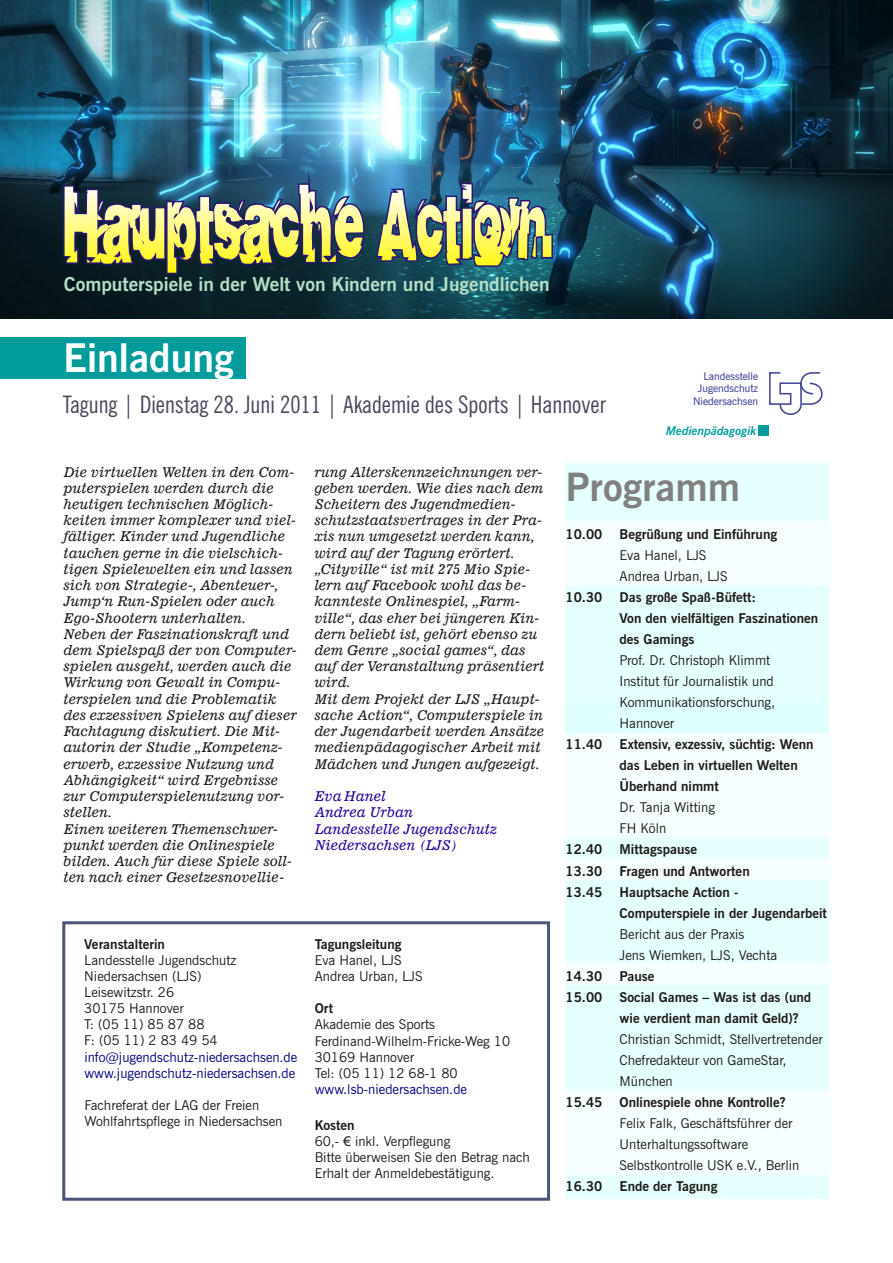
<style>
.page{position:relative;width:893px;height:1263px;background:#fff}
.page>*{position:absolute;margin:0;border:0;box-sizing:border-box;transform-origin:0 0}
.t1{font:700 39.45px "News Gothic BT";color:#fff}
.t2{font:700 39px "News Gothic BT";color:#808080}
.t3{font:condensed 24px "News Gothic BT";color:#4d475c}
.t4{font:700 19.2px "News Gothic BT";color:#b5dec7}
.t5{font:13.5px/16.2px "News 701 BT Roman A,Italic";color:#1f1a17}
.t6{font:13.5px/16.2px "News Gothic BT";color:#1f1a17}
.t7{font:700 13.5px/21px "News Gothic BT";color:#1f1a17}
.t8{font:13.5px/16.2px "News Gothic BT";color:#000080}
.t9{font:13.5px/16.2px "News 701 BT Roman A,Italic";color:#290099}
.t10{font:italic 700 12px "News Gothic BT";color:#009c9c}
.t11{font:10.5px/12.6px "News Gothic BT";color:#424599;text-align:right}
.s1{font-weight:700}
.s2{font-family:"Arial"}
</style>
<div class="page">
<img style="left:0;top:0;width:893px;height:318px">
<svg style="left:769px;top:372px;width:54px;height:43px"></svg>
<div style="left:0;top:337px;width:246px;height:41px;background:#009c9c"></div>
<div style="left:566px;top:463px;width:263px;height:736px;background:#e6ffff"></div>
<div style="left:566px;top:521px;width:263px;height:65px;background:#f5ffff"></div>
<div style="left:566px;top:702px;width:263px;height:91px;background:#e0ffff"></div>
<div style="left:566px;top:733px;width:263px;height:105px;background:#f5ffff"></div>
<div style="left:566px;top:858px;width:263px;height:22px;background:#f5ffff"></div>
<div style="left:566px;top:963px;width:263px;height:22px;background:#f5ffff"></div>
<div style="left:566px;top:1090px;width:263px;height:85px;background:#f5ffff"></div>
<div style="left:62px;top:921px;width:488px;height:280px;border:3px solid #4a5778"></div>
<div style="left:758px;top:425px;width:11px;height:11px;background:#009c9c"></div>
<svg style="left:62px;top:118px;width:499px;height:855px"></svg>
<svg style="left:65px;top:187px;width:131px;height:86px;background:#8b9162"></svg>
<svg style="left:506px;top:196px;width:48px;height:73px;background:#809d80"></svg>
<h3 class="t4" style="left:64px;top:277px;width:487px">Computerspiele in der Welt von Kindern und Jugendlichen</h3>
<h1 class="t1" style="left:63px;top:342px;width:172px">Einladung</h1>
<h3 class="t3" style="left:63px;top:395px;width:545px">Tagung | Dienstag 28. Juni 2011 | Akademie des Sports | Hannover</h3>
<p class="t11" style="left:693px;top:371px;width:67px">Landesstelle<br>Jugendschutz<br>Niedersachsen</p>
<p class="t10" style="left:666px;top:426px;width:92px">Medienpädagogik</p>
<p class="t5" style="left:64px;top:465px;width:235px">Die virtuellen Welten in den Com&shy;puterspielen werden durch die heutigen technischen Möglich&shy;keiten immer komplexer und viel&shy;fältiger. Kinder und Jugendliche tauchen gerne in die vielschich&shy;tigen Spielewelten ein und lassen sich von Strategie-, Abenteuer-,<br>Jump‘n Run-Spielen oder auch<br>Ego-Shootern unterhalten.<br>Neben der Faszinationskraft und dem Spielspaß der von Computer&shy;spielen ausgeht, werden auch die<br>Wirkung von Gewalt in Compu&shy;terspielen und die Problematik des exzessiven Spielens auf dieser<br>Fachtagung diskutiert. Die Mit&shy;autorin der Studie „Kompetenz&shy;erwerb, exzessive Nutzung und<br>Abhängigkeit“ wird Ergebnisse zur Computerspielenutzung vor&shy;stellen.<br>Einen weiteren Themenschwer&shy;punkt werden die Onlinespiele bilden. Auch für diese Spiele soll&shy;ten nach einer Gesetzesnovellie-</p>
<p class="t5" style="left:315px;top:465px;width:232px">rung Alterskennzeichnungen ver&shy;geben werden. Wie dies nach dem<br>Scheitern des Jugendmedien&shy;schutzstaatsvertrages in der Pra&shy;xis nun umgesetzt werden kann, wird auf der Tagung erörtert. „Cityville“ ist mit 275 Mio Spie&shy;lern auf Facebook wohl das be&shy;kannteste Onlinespiel, „Farm&shy;ville“, das eher bei jüngeren Kin&shy;dern beliebt ist, gehört ebenso zu dem Genre „social games“, das auf der Veranstaltung präsentiert wird.<br>Mit dem Projekt der LJS „Haupt&shy;sache Action“, Computerspiele in der Jugendarbeit werden Ansätze medienpädagogischer Arbeit mit<br>Mädchen und Jungen aufgezeigt.</p>
<p class="t9" style="left:315px;top:789px;width:184px">Eva Hanel<br>Andrea Urban<br>Landesstelle Jugendschutz<br>Niedersachsen (LJS)</p>
<p class="t7" style="left:84px;top:934px;width:82px">Veranstalterin</p>
<p class="t6" style="left:84px;top:953px;width:154px">Landesstelle Jugendschutz<br>Niedersachsen (LJS)<br>Leisewitzstr. 26<br>30175 Hannover<br>T: (05 11) 85 87 88<br>F: (05 11) 2 83 49 54</p>
<p class="t8" style="left:84px;top:1050px;width:214px">info@jugendschutz-niedersachsen.de www.jugendschutz-niedersachsen.de</p>
<p class="t6" style="left:84px;top:1098px;width:200px">Fachreferat der LAG der Freien<br>Wohlfahrtspflege in Niedersachsen</p>
<p class="t7" style="left:315px;top:934px;width:88px">Tagungsleitung</p>
<p class="t6" style="left:315px;top:953px;width:110px">Eva Hanel, LJS<br>Andrea Urban, LJS</p>
<p class="t7" style="left:315px;top:999px;width:20px">Ort</p>
<p class="t6" style="left:315px;top:1018px;width:197px">Akademie des Sports<br>Ferdinand-Wilhelm-Fricke-Weg 10<br>30169 Hannover<br>Tel: (05 11) 12 68-1 80</p>
<p class="t8" style="left:315px;top:1082px;width:154px">www.lsb-niedersachsen.de</p>
<p class="t6" style="left:315px;top:1118px;width:217px"><span class="s1">Kosten<br></span>60,- <span class="s2">€</span> inkl. Verpflegung<br>Bitte überweisen Sie den Betrag nach<br>Erhalt der Anmeldebestätigung.</p>
<h2 class="t2" style="left:566px;top:471px;width:176px">Programm</h2>
<p class="t7" style="left:566px;top:525px;width:38px">10.00</p>
<p class="t7" style="left:620px;top:525px;width:159px">Begrüßung und Einführung</p>
<p class="t6" style="left:620px;top:546px;width:110px;line-height:21px">Eva Hanel, LJS<br>Andrea Urban, LJS</p>
<p class="t7" style="left:566px;top:588px;width:38px">10.30</p>
<p class="t7" style="left:620px;top:588px;width:200px">Das große Spaß-Büfett:<br>Von den vielfältigen Faszinationen des Gamings</p>
<p class="t6" style="left:620px;top:651px;width:157px;line-height:21px">Prof. Dr. Christoph Klimmt<br>Institut für Journalistik und<br>Kommunikationsforschung,<br>Hannover</p>
<p class="t7" style="left:566px;top:735px;width:38px">11.40</p>
<p class="t7" style="left:620px;top:735px;width:196px">Extensiv, exzessiv, süchtig: Wenn das Leben in virtuellen Welten<br>Überhand nimmt</p>
<p class="t6" style="left:620px;top:798px;width:97px;line-height:21px">Dr. Tanja Witting<br>FH Köln</p>
<p class="t7" style="left:566px;top:840px;width:38px">12.40</p>
<p class="t7" style="left:620px;top:840px;width:79px">Mittagspause</p>
<p class="t7" style="left:566px;top:861px;width:38px">13.30</p>
<p class="t7" style="left:620px;top:861px;width:132px">Fragen und Antworten</p>
<p class="t7" style="left:566px;top:882px;width:38px">13.45</p>
<p class="t7" style="left:620px;top:882px;width:209px">Hauptsache Action -<br>Computerspiele in der Jugendarbeit</p>
<p class="t6" style="left:620px;top:924px;width:159px;line-height:21px">Bericht aus der Praxis<br>Jens Wiemken, LJS, Vechta</p>
<p class="t7" style="left:566px;top:966px;width:38px">14.30</p>
<p class="t7" style="left:620px;top:966px;width:37px">Pause</p>
<p class="t7" style="left:566px;top:988px;width:38px">15.00</p>
<p class="t7" style="left:620px;top:988px;width:193px">Social Games – Was ist das (und wie verdient man damit Geld)?</p>
<p class="t6" style="left:620px;top:1030px;width:205px;line-height:21px">Christian Schmidt, Stellvertretender<br>Chefredakteur von GameStar,<br>München</p>
<p class="t7" style="left:566px;top:1093px;width:38px">15.45</p>
<p class="t7" style="left:620px;top:1093px;width:168px">Onlinespiele ohne Kontrolle?</p>
<p class="t6" style="left:620px;top:1114px;width:181px;line-height:21px">Felix Falk, Geschäftsführer der<br>Unterhaltungssoftware<br>Selbstkontrolle USK e.V., Berlin</p>
<p class="t7" style="left:566px;top:1177px;width:38px">16.30</p>
<p class="t7" style="left:620px;top:1177px;width:99px">Ende der Tagung</p>
</div>
